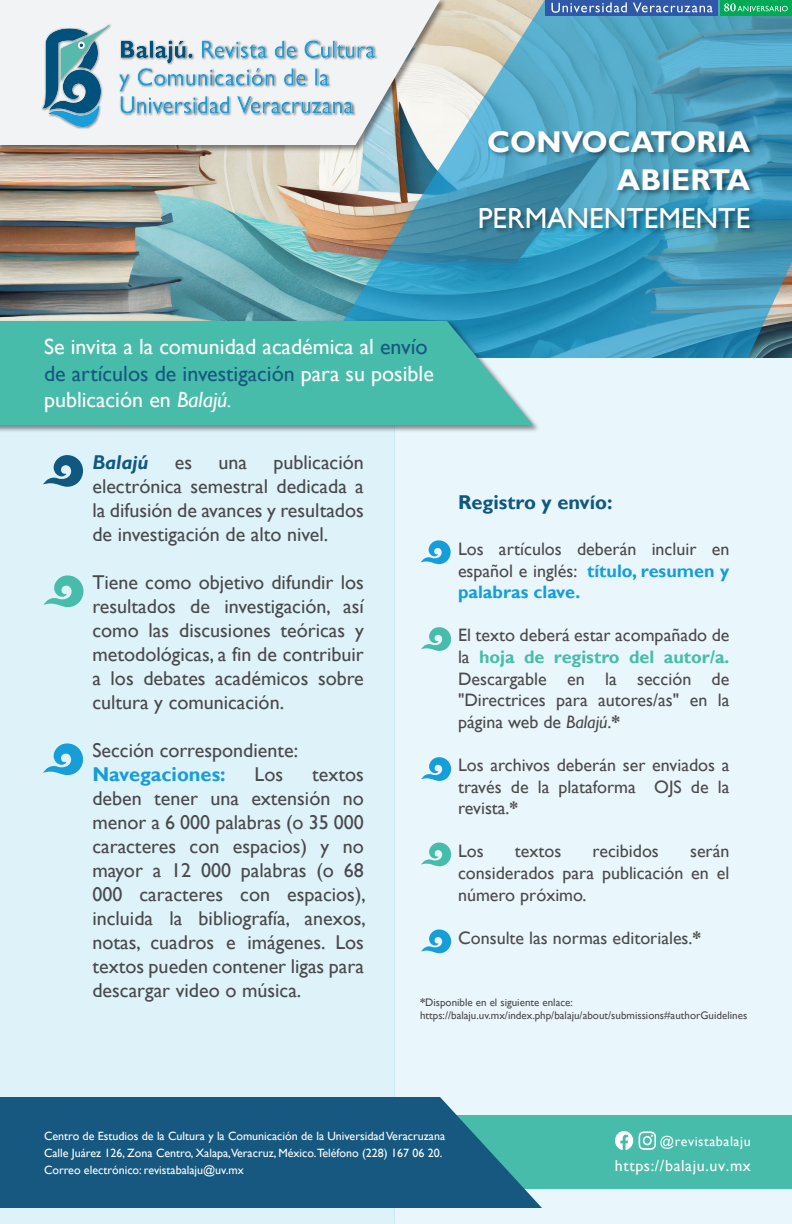
<style>
.page{position:relative;width:792px;height:1224px;background:#fff}
.page>*{position:absolute;margin:0;border:0;box-sizing:border-box;transform-origin:0 0}
.t1{font:700 30px/38px "Gill Sans";color:#fff;text-align:right}
.t2{font:29px "Gill Sans";color:#fff}
.t3{font:22px/26.4px "Gill Sans";color:#fff}
.t4{font:20px/24px "Gill Sans";color:rgb(35 31 32/.8);text-align:justify}
.t5{font:700 20px "Gill Sans";color:#105880}
.t6{font:700 20px "Gill Sans";color:#179dd7}
.t7{font:italic 700 20px "Gill Sans";color:#105880}
.t8{font:18px/21.6px "Gill Sans";color:rgb(35 31 32/.8);text-align:justify}
.t9{font:16px "Gill Sans";letter-spacing:.04em;color:#fff}
.t10{font:14px "Gill Sans";letter-spacing:.04em;color:#fff}
.t11{font:12px/17px "Gill Sans";color:#fff}
.t12{font:11px/13.2px "Gill Sans";color:rgb(35 31 32/.8)}
.s1{color:#165880}
.s2{font-style:italic}
.s3{font-weight:700;color:#179dd7}
.s4{font-weight:700;color:#48bcab}
.s5{font-weight:700}
</style>
<div class="page">
<div style="left:394px;top:319px;width:398px;height:905px;background:#e9f6fc"></div>
<div style="left:0;top:319px;width:395px;height:905px;background:#def2fa"></div>
<img style="left:0;top:154px;width:320px;height:164px">
<img style="left:0;top:145px;width:320px;height:9px">
<div style="left:0;top:0;width:320px;height:145px;background:#f2f3f4"></div>
<img style="left:320px;top:0;width:472px;height:358px">
<img style="left:40px;top:23px;width:339px;height:107px">
<img style="left:42px;top:25px;width:333px;height:101px">
<img style="left:472px;top:0;width:287px;height:358px">
<img style="left:0;top:318px;width:542px;height:116px">
<svg style="left:0;top:321px;width:533px;height:104px;background:#4abbad"></svg>
<div style="left:0;top:1115px;width:792px;height:74px;background:#48bcab"></div>
<svg style="left:0;top:1097px;width:542px;height:111px;background:#1f6386"></svg>
<svg style="left:615px;top:1131px;width:18px;height:19px"></svg>
<svg style="left:639px;top:1131px;width:17px;height:19px"></svg>
<svg style="left:43px;top:455px;width:40px;height:32px"></svg>
<svg style="left:44px;top:575px;width:40px;height:32px"></svg>
<svg style="left:43px;top:743px;width:40px;height:32px"></svg>
<svg style="left:421px;top:540px;width:30px;height:24px"></svg>
<svg style="left:421px;top:627px;width:30px;height:24px"></svg>
<svg style="left:421px;top:757px;width:30px;height:24px"></svg>
<svg style="left:421px;top:843px;width:30px;height:23px"></svg>
<svg style="left:421px;top:929px;width:30px;height:24px"></svg>
<div style="left:720px;top:0;width:72px;height:16px;background:#00aa54"></div>
<div style="left:545px;top:0;width:173px;height:16px;background:#2f59a8"></div>
<svg style="left:551px;top:2px;width:76px;height:11px"></svg>
<svg style="left:633px;top:3px;width:80px;height:10px"></svg>
<svg style="left:724px;top:3px;width:64px;height:8px"></svg>
<p class="t3" style="left:44px;top:334px;width:391px">Se invita a la comunidad académica al <span class="s1">envío de artículos de investigación</span> para su posible publicación en <span class="s2">Balajú.</span></p>
<h1 class="t1" style="left:487px;top:123px;width:265px">CONVOCATORIA<br>ABIERTA</h1>
<h2 class="t2" style="left:478px;top:201px;width:274px">PERMANENTEMENTE</h2>
<p class="t4" style="left:92px;top:451px;width:273px;text-indent:181px">publicación electrónica semestral dedicada a la difusión de avances y resultados de investigación de alto nivel.</p>
<p class="t4" style="left:92px;top:571px;width:273px">Tiene como objetivo difundir los resultados de investigación, así como las discusiones teóricas y metodológicas, a fin de contribuir a los debates académicos sobre cultura y comunicación.</p>
<p class="t4" style="left:92px;top:739px;width:207px">Sección correspondiente:</p>
<p class="t6" style="left:92px;top:762px;width:135px">Navegaciones:</p>
<p class="t4" style="left:255px;top:763px;width:30px">Los</p>
<p class="t7" style="left:92px;top:451px;width:58px">Balajú</p>
<p class="t4" style="left:175px;top:451px;width:19px">es</p>
<p class="t4" style="left:219px;top:451px;width:30px">una</p>
<p class="t4" style="left:92px;top:763px;width:275px;text-indent:220px">textos deben tener una extensión no menor a 6 000 palabras (o 35 000 caracteres con espacios) y no mayor a 12 000 palabras (o 68<br>000 caracteres con espacios), incluida la bibliografía, anexos, notas, cuadros e imágenes. Los textos pueden contener ligas para descargar video o música.</p>
<p class="t5" style="left:458px;top:491px;width:156px">Registro y envío:</p>
<p class="t8" style="left:458px;top:538px;width:273px">Los artículos deberán incluir en español e inglés: <span class="s3">título, resumen y palabras clave.</span></p>
<p class="t8" style="left:458px;top:625px;width:273px">El texto deberá estar acompañado de la <span class="s4">hoja de registro del autor/a.<br></span>Descargable en la sección de "Directrices para autores/as" en la página web de <span class="s2">Balajú</span>.<span class="s5">*</span></p>
<p class="t8" style="left:458px;top:754px;width:273px">Los archivos deberán ser enviados a través de la plataforma OJS de la revista.<span class="s5">*</span></p>
<p class="t8" style="left:458px;top:841px;width:27px">Los</p>
<p class="t8" style="left:515px;top:841px;width:48px">textos</p>
<p class="t8" style="left:593px;top:841px;width:68px">recibidos</p>
<p class="t8" style="left:458px;top:841px;width:273px;text-indent:232px">serán considerados para publicación en el número próximo.</p>
<p class="t8" style="left:458px;top:927px;width:244px">Consulte las normas editoriales.<span class="s5">*</span></p>
<p class="t12" style="left:420px;top:996px;width:329px"><span class="s5">*</span>Disponible en el siguiente enlace: https://balaju.uv.mx/index.php/balaju/about/submissions#authorGuidelines</p>
<p class="t11" style="left:44px;top:1127px;width:403px">Centro de Estudios de la Cultura y la Comunicación de la Universidad Veracruzana<br>Calle Juárez 126, Zona Centro, Xalapa,Veracruz, México.Teléfono (228) 167 06 20.<br>Correo electrónico: revistabalaju@uv.mx</p>
<p class="t10" style="left:660px;top:1133px;width:92px">@revistabalaju</p>
<p class="t9" style="left:615px;top:1156px;width:138px">https://balaju.uv.mx</p>
</div>
